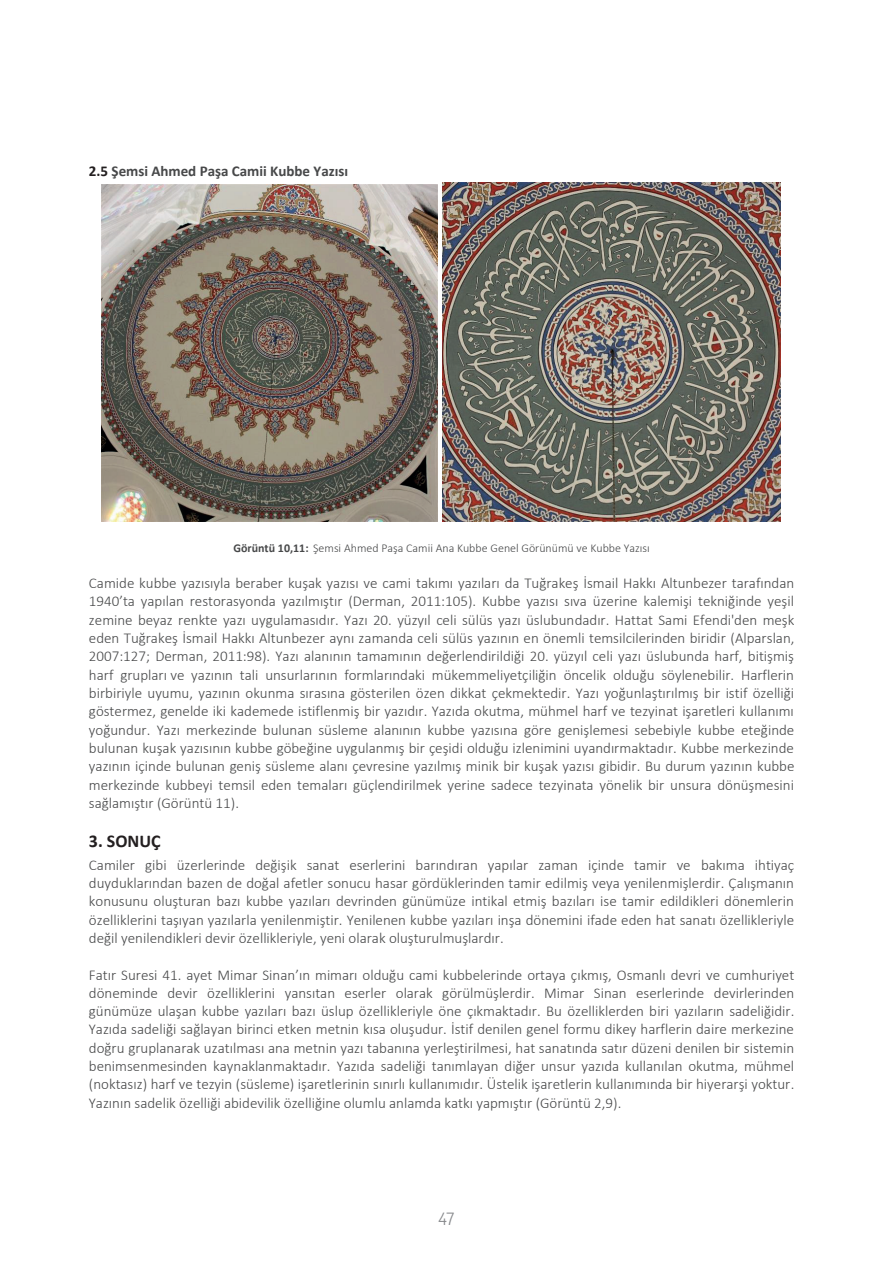
<style>
.page{position:relative;width:893px;height:1263px;background:#fff}
.page>*{position:absolute;margin:0;border:0;box-sizing:border-box;transform-origin:0 0}
.t1{font:700 18px "Calibri";color:#231f20}
.t2{font:300 18px "Inria Sans";color:#86888b}
.t3{font:300 15px/18.3px "Calibri";color:#474849;text-align:justify}
.t4{font:700 15px "Calibri";color:#474849}
.t5{font:300 12px "Calibri";color:#474849}
.s1{color:#231f20}
.s2{font-weight:700}
</style>
<div class="page">
<img style="left:101px;top:185px;width:337px;height:336px">
<img style="left:442px;top:183px;width:339px;height:338px">
<p class="t4" style="left:89px;top:160px;width:261px"><span class="s1">2.5</span> Şemsi Ahmed Paşa Camii Kubbe Yazısı</p>
<p class="t5" style="left:233px;top:541px;width:418px"><span class="s2">Görüntü 10,11:</span> Şemsi Ahmed Paşa Camii Ana Kubbe Genel Görünümü ve Kubbe Yazısı</p>
<p class="t3" style="left:89px;top:574px;width:707px">Camide kubbe yazısıyla beraber kuşak yazısı ve cami takımı yazıları da Tuğrakeş İsmail Hakkı Altunbezer tarafından 1940’ta yapılan restorasyonda yazılmıştır (Derman, 2011:105). Kubbe yazısı sıva üzerine kalemişi tekniğinde yeşil zemine beyaz renkte yazı uygulamasıdır. Yazı 20. yüzyıl celi sülüs yazı üslubundadır. Hattat Sami Efendi'den meşk eden Tuğrakeş İsmail Hakkı Altunbezer aynı zamanda celi sülüs yazının en önemli temsilcilerinden biridir (Alparslan, 2007:127; Derman, 2011:98). Yazı alanının tamamının değerlendirildiği 20. yüzyıl celi yazı üslubunda harf, bitişmiş harf grupları ve yazının tali unsurlarının formlarındaki mükemmeliyetçiliğin öncelik olduğu söylenebilir. Harflerin birbiriyle uyumu, yazının okunma sırasına gösterilen özen dikkat çekmektedir. Yazı yoğunlaştırılmış bir istif özelliği göstermez, genelde iki kademede istiflenmiş bir yazıdır. Yazıda okutma, mühmel harf ve tezyinat işaretleri kullanımı yoğundur. Yazı merkezinde bulunan süsleme alanının kubbe yazısına göre genişlemesi sebebiyle kubbe eteğinde bulunan kuşak yazısının kubbe göbeğine uygulanmış bir çeşidi olduğu izlenimini uyandırmaktadır. Kubbe merkezinde yazının içinde bulunan geniş süsleme alanı çevresine yazılmış minik bir kuşak yazısı gibidir. Bu durum yazının kubbe merkezinde kubbeyi temsil eden temaları güçlendirilmek yerine sadece tezyinata yönelik bir unsura dönüşmesini sağlamıştır (Görüntü 11).</p>
<p class="t1" style="left:89px;top:828px;width:73px">3. SONUÇ</p>
<p class="t3" style="left:89px;top:855px;width:707px">Camiler gibi üzerlerinde değişik sanat eserlerini barındıran yapılar zaman içinde tamir ve bakıma ihtiyaç duyduklarından bazen de doğal afetler sonucu hasar gördüklerinden tamir edilmiş veya yenilenmişlerdir. Çalışmanın konusunu oluşturan bazı kubbe yazıları devrinden günümüze intikal etmiş bazıları ise tamir edildikleri dönemlerin özelliklerini taşıyan yazılarla yenilenmiştir. Yenilenen kubbe yazıları inşa dönemini ifade eden hat sanatı özellikleriyle değil yenilendikleri devir özellikleriyle, yeni olarak oluşturulmuşlardır.</p>
<p class="t3" style="left:89px;top:965px;width:707px">Fatır Suresi 41. ayet Mimar Sinan’ın mimarı olduğu cami kubbelerinde ortaya çıkmış, Osmanlı devri ve cumhuriyet döneminde devir özelliklerini yansıtan eserler olarak görülmüşlerdir. Mimar Sinan eserlerinde devirlerinden günümüze ulaşan kubbe yazıları bazı üslup özellikleriyle öne çıkmaktadır. Bu özelliklerden biri yazıların sadeliğidir.<br>Yazıda sadeliği sağlayan birinci etken metnin kısa oluşudur. İstif denilen genel formu dikey harflerin daire merkezine doğru gruplanarak uzatılması ana metnin yazı tabanına yerleştirilmesi, hat sanatında satır düzeni denilen bir sistemin benimsenmesinden kaynaklanmaktadır. Yazıda sadeliği tanımlayan diğer unsur yazıda kullanılan okutma, mühmel (noktasız) harf ve tezyin (süsleme) işaretlerinin sınırlı kullanımıdır. Üstelik işaretlerin kullanımında bir hiyerarşi yoktur.<br>Yazının sadelik özelliği abidevilik özelliğine olumlu anlamda katkı yapmıştır (Görüntü 2,9).</p>
<p class="t2" style="left:438px;top:1207px;width:18px">47</p>
</div>
